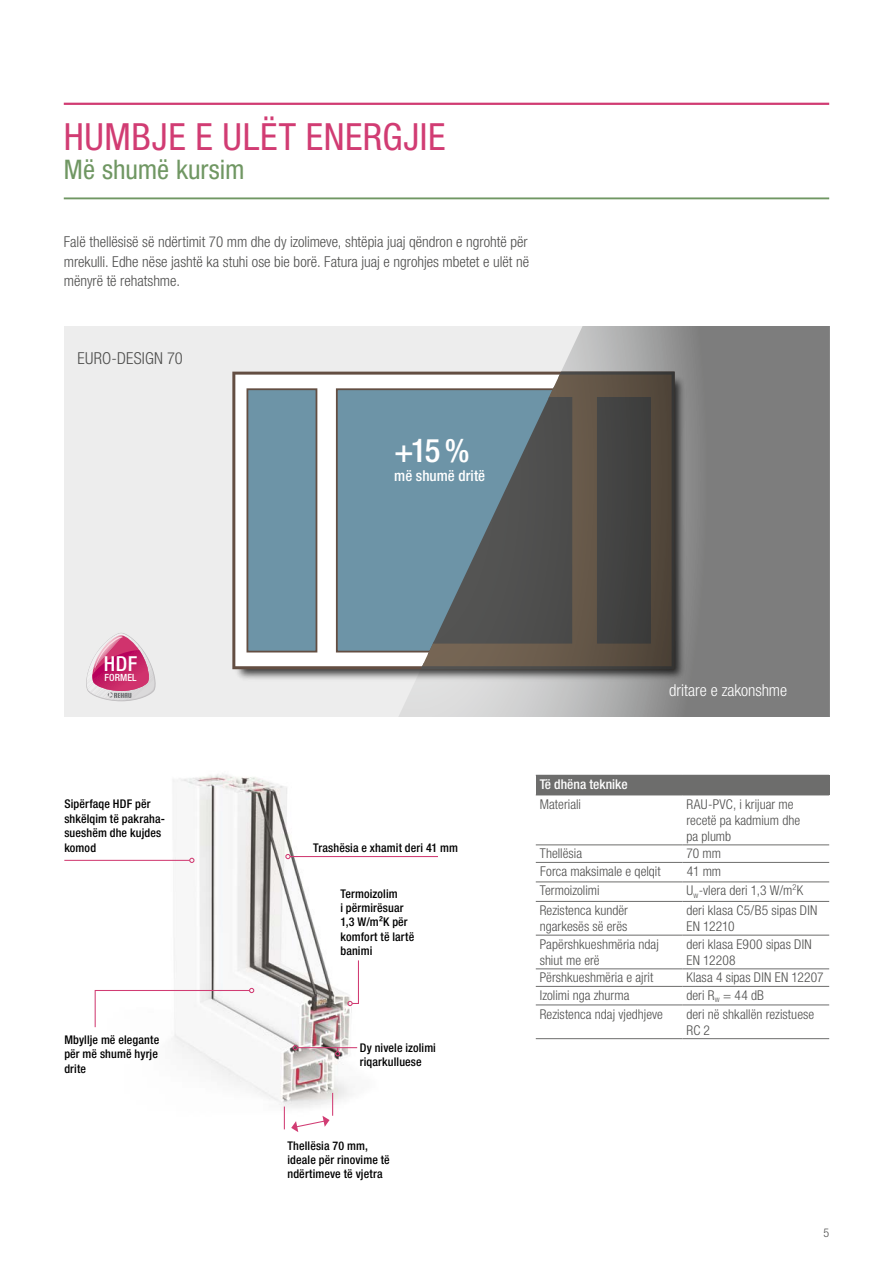
<style>
.page{position:relative;width:893px;height:1263px;background:#fff}
.page>*{position:absolute;margin:0;border:0;box-sizing:border-box;transform-origin:0 0}
.Headline_with_sublin{font:condensed 37.5px "Helvetica Neue LTW1 G";letter-spacing:.015em;color:#d13c73}
._123456_Grafik_15{font:500 condensed 32.7px "Helvetica Neue LTW1 G";color:#fff}
.Subline{font:condensed 27px "Helvetica Neue LTW1 G";color:#709763}
.t1{font:500 condensed 20.7px "Helvetica Neue LT Com";color:#fff}
._123456_Grafik_gewöh{font:300 condensed 16.5px "Helvetica Neue LTW1 G";letter-spacing:-.005em;color:#fff}
._123456_Grafik_EuroD{font:300 condensed 16.5px "Helvetica Neue LTW1 G";letter-spacing:.01em;color:#4e4e4d}
.Bodytext{font:300 condensed 15px/19.5px "Helvetica Neue LTW1 G";color:#4e4e4d;text-align:justify}
._123456_Grafik_mehrL{font:500 condensed 15px "Helvetica Neue LTW1 G";letter-spacing:.005em;color:#fff}
.Table_flush_left_9{font:300 condensed 13.5px/16.2px "Helvetica Neue LTW1 G";letter-spacing:.005em;color:#4e4e4d}
.Table_text_09_pt_lef{font:500 condensed 13.5px "Helvetica Neue LTW1 G";color:#fff}
._123456_Grafik_text{font:500 condensed 12px/14.4px "Helvetica Neue LTW1 G";letter-spacing:.01em;color:#000}
.Pagenumber_right{font:300 condensed 12px "Helvetica Neue LTW1 G";color:#4e4e4d}
.t2{font:500 condensed 9.9px "Helvetica Neue LT Com";letter-spacing:.01em;color:#fff}
</style>
<div class="page">
<hr style="left:64px;top:103px;width:765px;height:2px;background:#d13c73">
<hr style="left:64px;top:197px;width:765px;height:2px;background:#709763">
<div style="left:536px;top:775px;width:293px;height:20px;background:#6d6d6c"></div>
<hr style="left:536px;top:901px;width:146px;height:1px;background:#6d6d6c">
<hr style="left:682px;top:901px;width:147px;height:1px;background:#6d6d6c">
<hr style="left:536px;top:935px;width:146px;height:1px;background:#6d6d6c">
<hr style="left:682px;top:935px;width:147px;height:1px;background:#6d6d6c">
<hr style="left:536px;top:968px;width:146px;height:1px;background:#6d6d6c">
<hr style="left:682px;top:968px;width:147px;height:1px;background:#6d6d6c">
<hr style="left:536px;top:986px;width:146px;height:1px;background:#6d6d6c">
<hr style="left:682px;top:986px;width:147px;height:1px;background:#6d6d6c">
<hr style="left:536px;top:1005px;width:146px;height:1px;background:#6d6d6c">
<hr style="left:682px;top:1005px;width:147px;height:1px;background:#6d6d6c">
<hr style="left:536px;top:1038px;width:146px;height:1px;background:#6d6d6c">
<hr style="left:682px;top:1038px;width:147px;height:1px;background:#6d6d6c">
<hr style="left:536px;top:862px;width:146px;height:1px;background:#6d6d6c">
<hr style="left:682px;top:862px;width:147px;height:1px;background:#6d6d6c">
<hr style="left:536px;top:795px;width:146px;height:1px;background:#6d6d6c">
<hr style="left:682px;top:795px;width:147px;height:1px;background:#6d6d6c">
<hr style="left:536px;top:845px;width:146px;height:1px;background:#6d6d6c">
<hr style="left:682px;top:845px;width:147px;height:1px;background:#6d6d6c">
<hr style="left:536px;top:882px;width:146px;height:1px;background:#6d6d6c">
<hr style="left:682px;top:882px;width:147px;height:1px;background:#6d6d6c">
<div style="left:64px;top:326px;width:765px;height:391px;background:#ededed"></div>
<svg style="left:235px;top:375px;width:88px;height:291px;background:#92acb8"></svg>
<svg style="left:323px;top:326px;width:506px;height:391px;background:#7f8688"></svg>
<svg style="left:86px;top:633px;width:70px;height:68px"></svg>
<img style="left:73px;top:774px;width:365px;height:349px">
<hr style="left:64px;top:860px;width:126px;height:1px;background:#d13c73">
<svg style="left:189px;top:858px;width:5px;height:5px"></svg>
<svg style="left:347px;top:959px;width:12px;height:47px"></svg>
<svg style="left:94px;top:988px;width:160px;height:40px"></svg>
<svg style="left:284px;top:1106px;width:1px;height:23px"></svg>
<svg style="left:291px;top:1093px;width:42px;height:39px"></svg>
<hr style="left:290px;top:856px;width:148px;height:1px;background:#d13c73">
<svg style="left:285px;top:854px;width:6px;height:5px"></svg>
<hr style="left:297px;top:1047px;width:60px;height:1px;background:#d13c73">
<svg style="left:293px;top:1045px;width:5px;height:5px"></svg>
<svg style="left:335px;top:1048px;width:5px;height:8px"></svg>
<p class="Headline_with_sublin" style="left:64px;top:114px;width:383px">HUMBJE E ULËT ENERGJIE</p>
<p class="Subline" style="left:64px;top:153px;width:182px">Më shumë kursim</p>
<p class="Bodytext" style="left:64px;top:232px;width:467px">Falë thellësisë së ndërtimit 70 mm dhe dy izolimeve, shtëpia juaj qëndron e ngrohtë për mrekulli. Edhe nëse jashtë ka stuhi ose bie borë. Fatura juaj e ngrohjes mbetet e ulët në mënyrë të rehatshme.</p>
<p class="_123456_Grafik_EuroD" style="left:78px;top:349px;width:107px">EURO-DESIGN 70</p>
<p class="_123456_Grafik_15" style="left:394px;top:430px;width:77px">+15 %</p>
<p class="_123456_Grafik_mehrL" style="left:394px;top:467px;width:92px">më shumë dritë</p>
<p class="t1" style="left:104px;top:651px;width:35px">HDF</p>
<p class="t2" style="left:104px;top:671px;width:34px">FORMEL</p>
<p class="_123456_Grafik_text" style="left:64px;top:797px;width:102px">Sipërfaqe HDF për shkëlqim të pakraha&shy;sueshëm dhe kujdes komod</p>
<p class="_123456_Grafik_text" style="left:64px;top:1032px;width:96px;text-align:justify">Mbyllje më elegante për më shumë hyrje drite</p>
<p class="_123456_Grafik_text" style="left:313px;top:840px;width:146px">Trashësia e xhamit deri 41 mm</p>
<p class="_123456_Grafik_text" style="left:340px;top:886px;width:75px">Termoizolim<br>i përmirësuar<br>1,3 W/m²K për komfort të lartë banimi</p>
<p class="_123456_Grafik_text" style="left:360px;top:1040px;width:78px">Dy nivele izolimi riqarkulluese</p>
<p class="_123456_Grafik_text" style="left:287px;top:1138px;width:104px">Thellësia 70 mm, ideale për rinovime të ndërtimeve të vjetra</p>
<p class="_123456_Grafik_gewöh" style="left:669px;top:680px;width:119px">dritare e zakonshme</p>
<p class="Table_text_09_pt_lef" style="left:540px;top:776px;width:89px">Të dhëna teknike</p>
<p class="Table_flush_left_9" style="left:540px;top:796px;width:43px">Materiali</p>
<p class="Table_flush_left_9" style="left:686px;top:796px;width:115px">RAU-PVC, i krijuar me recetë pa kadmium dhe pa plumb</p>
<p class="Table_flush_left_9" style="left:540px;top:846px;width:44px">Thellësia</p>
<p class="Table_flush_left_9" style="left:686px;top:846px;width:36px">70 mm</p>
<p class="Table_flush_left_9" style="left:540px;top:864px;width:122px">Forca maksimale e qelqit</p>
<p class="Table_flush_left_9" style="left:687px;top:864px;width:36px">41 mm</p>
<p class="Table_flush_left_9" style="left:540px;top:883px;width:61px">Termoizolimi</p>
<p class="Table_flush_left_9" style="left:686px;top:883px;width:118px">U<sub>w</sub>-vlera deri 1,3 W/m<sup>2</sup>K</p>
<p class="Table_flush_left_9" style="left:540px;top:902px;width:90px">Rezistenca kundër ngarkesës së erës</p>
<p class="Table_flush_left_9" style="left:686px;top:902px;width:132px">deri klasa C5/B5 sipas DIN<br>EN 12210</p>
<p class="Table_flush_left_9" style="left:540px;top:936px;width:121px">Papërshkueshmëria ndaj shiut me erë</p>
<p class="Table_flush_left_9" style="left:686px;top:936px;width:127px">deri klasa E900 sipas DIN<br>EN 12208</p>
<p class="Table_flush_left_9" style="left:540px;top:970px;width:115px">Përshkueshmëria e ajrit</p>
<p class="Table_flush_left_9" style="left:686px;top:970px;width:139px">Klasa 4 sipas DIN EN 12207</p>
<p class="Table_flush_left_9" style="left:540px;top:987px;width:91px">Izolimi nga zhurma</p>
<p class="Table_flush_left_9" style="left:686px;top:987px;width:79px">deri R<sub>w</sub> = 44 dB</p>
<p class="Table_flush_left_9" style="left:540px;top:1006px;width:125px">Rezistenca ndaj vjedhjeve</p>
<p class="Table_flush_left_9" style="left:686px;top:1006px;width:129px">deri në shkallën rezistuese<br>RC 2</p>
<p class="Pagenumber_right" style="left:823px;top:1226px;width:7px">5</p>
</div>
